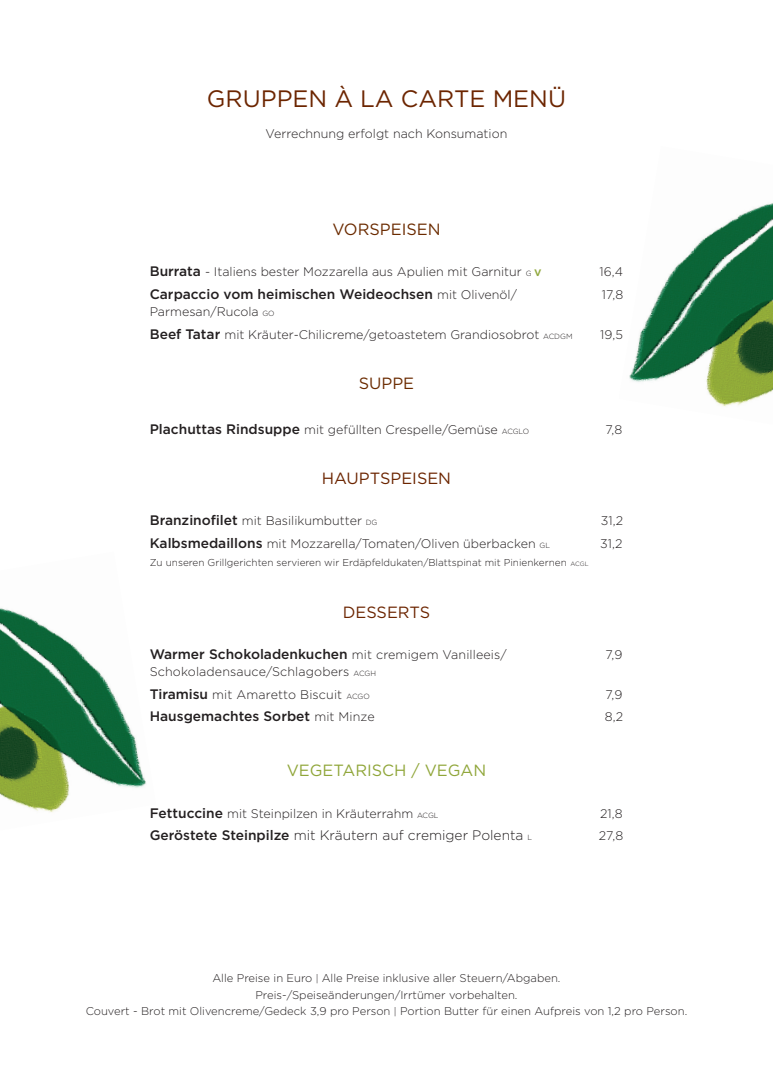
<style>
.page{position:relative;width:773px;height:1081px;background:#fff}
.page>*{position:absolute;margin:0;border:0;box-sizing:border-box;transform-origin:0 0}
.t1{font:23.75px "Gotham";color:#6c2500}
.t2{font:16.25px "Gotham";color:#6c2500}
.t3{font:16.25px "Gotham";color:#90a63a}
.t4{font:16.25px "Gotham";color:#6b2b00}
.t5{font:500 13.75px "Gotham";color:#231f20}
.t6{font:300 13.75px "Gotham";color:#231f20}
.t7{font:300 12.5px/22.5px "Gotham";color:#231f20}
.t8{font:300 11.25px/16.2px "Gotham";color:#231f20;text-align:center}
.t9{font:300 10px "Gotham";color:#231f20}
.s1{font-weight:500;font-size:13.75px}
.s2{font-size:7.5px}
.s3{font-weight:500;color:#90a83d}
.s4{font-weight:300;font-size:12.5px}
.s5{font-size:6.25px}
.s6{font-weight:500}
.s7{font-size:10px}
</style>
<div class="page">
<img style="left:0;top:608px;width:146px;height:204px">
<img style="left:629px;top:203px;width:143px;height:204px">
<h1 class="t1" style="left:207px;top:85px;width:360px">GRUPPEN À LA CARTE MENÜ</h1>
<p class="t7" style="left:265px;top:122px;width:243px">Verrechnung erfolgt nach Konsumation</p>
<h2 class="t4" style="left:332px;top:220px;width:110px">VORSPEISEN</h2>
<p class="t7" style="left:150px;top:260px;width:393px"><span class="s1">Burrata</span> - Italiens bester Mozzarella aus Apulien mit Garnitur <span class="s2">G</span> <span class="s3">v</span></p>
<p class="t7" style="left:599px;top:260px;width:25px">16,4</p>
<p class="t5" style="left:150px;top:285px;width:368px">Carpaccio vom heimischen Weideochsen <span class="s4">mit Olivenöl/</span></p>
<p class="t7" style="left:601px;top:283px;width:23px">17,8</p>
<p class="t7" style="left:150px;top:300px;width:424px">Parmesan/Rucola <span class="s2">GO<br></span><span class="s1">Beef Tatar</span> mit Kräuter-Chilicreme/getoastetem Grandiosobrot <span class="s2">ACDGM</span></p>
<p class="t7" style="left:600px;top:323px;width:24px">19,5</p>
<h2 class="t4" style="left:359px;top:374px;width:57px">SUPPE</h2>
<p class="t7" style="left:150px;top:418px;width:381px"><span class="s1">Plachuttas Rindsuppe</span> mit gefüllten Crespelle/Gemüse <span class="s2">ACGLO</span></p>
<p class="t7" style="left:605px;top:418px;width:19px">7,8</p>
<h2 class="t2" style="left:322px;top:469px;width:131px">HAUPTSPEISEN</h2>
<p class="t7" style="left:150px;top:509px;width:229px"><span class="s1">Branzinofilet</span> mit Basilikumbutter <span class="s2">DG</span></p>
<p class="t7" style="left:600px;top:509px;width:24px">31,2</p>
<p class="t7" style="left:150px;top:532px;width:402px"><span class="s1">Kalbsmedaillons</span> mit Mozzarella/Tomaten/Oliven überbacken <span class="s2">GL</span></p>
<p class="t7" style="left:600px;top:532px;width:24px">31,2</p>
<p class="t9" style="left:150px;top:556px;width:440px">Zu unseren Grillgerichten servieren wir Erdäpfeldukaten/Blattspinat mit Pinienkernen <span class="s5">ACGL</span></p>
<h2 class="t2" style="left:342px;top:603px;width:89px">DESSERTS</h2>
<p class="t5" style="left:150px;top:645px;width:358px">Warmer Schokoladenkuchen <span class="s4">mit cremigem Vanilleeis/</span></p>
<p class="t7" style="left:605px;top:643px;width:19px">7,9</p>
<p class="t7" style="left:150px;top:660px;width:228px">Schokoladensauce/Schlagobers <span class="s2">ACGH<br></span><span class="s1">Tiramisu</span> mit Amaretto Biscuit <span class="s2">ACGO</span></p>
<p class="t7" style="left:605px;top:683px;width:19px">7,9</p>
<p class="t5" style="left:150px;top:707px;width:226px">Hausgemachtes Sorbet <span class="s4">mit Minze</span></p>
<p class="t7" style="left:604px;top:705px;width:20px">8,2</p>
<h2 class="t3" style="left:287px;top:762px;width:201px">VEGETARISCH / VEGAN</h2>
<p class="t7" style="left:150px;top:802px;width:290px"><span class="s1">Fettuccine</span> mit Steinpilzen in Kräuterrahm <span class="s2">ACGL</span></p>
<p class="t7" style="left:600px;top:802px;width:24px">21,8</p>
<p class="t6" style="left:150px;top:826px;width:384px"><span class="s6">Geröstete Steinpilze</span> mit Kräutern auf cremiger Polenta <span class="s2">L</span></p>
<p class="t7" style="left:598px;top:824px;width:26px">27,8</p>
<p class="t8" style="left:86px;top:970px;width:603px">Alle Preise in Euro <span class="s7">|</span> Alle Preise inklusive aller Steuern/Abgaben.<br>Preis-/Speiseänderungen/Irrtümer vorbehalten.<br>Couvert - Brot mit Olivencreme/Gedeck 3,9 pro Person <span class="s7">|</span> Portion Butter für einen Aufpreis von 1,2 pro Person.</p>
</div>
